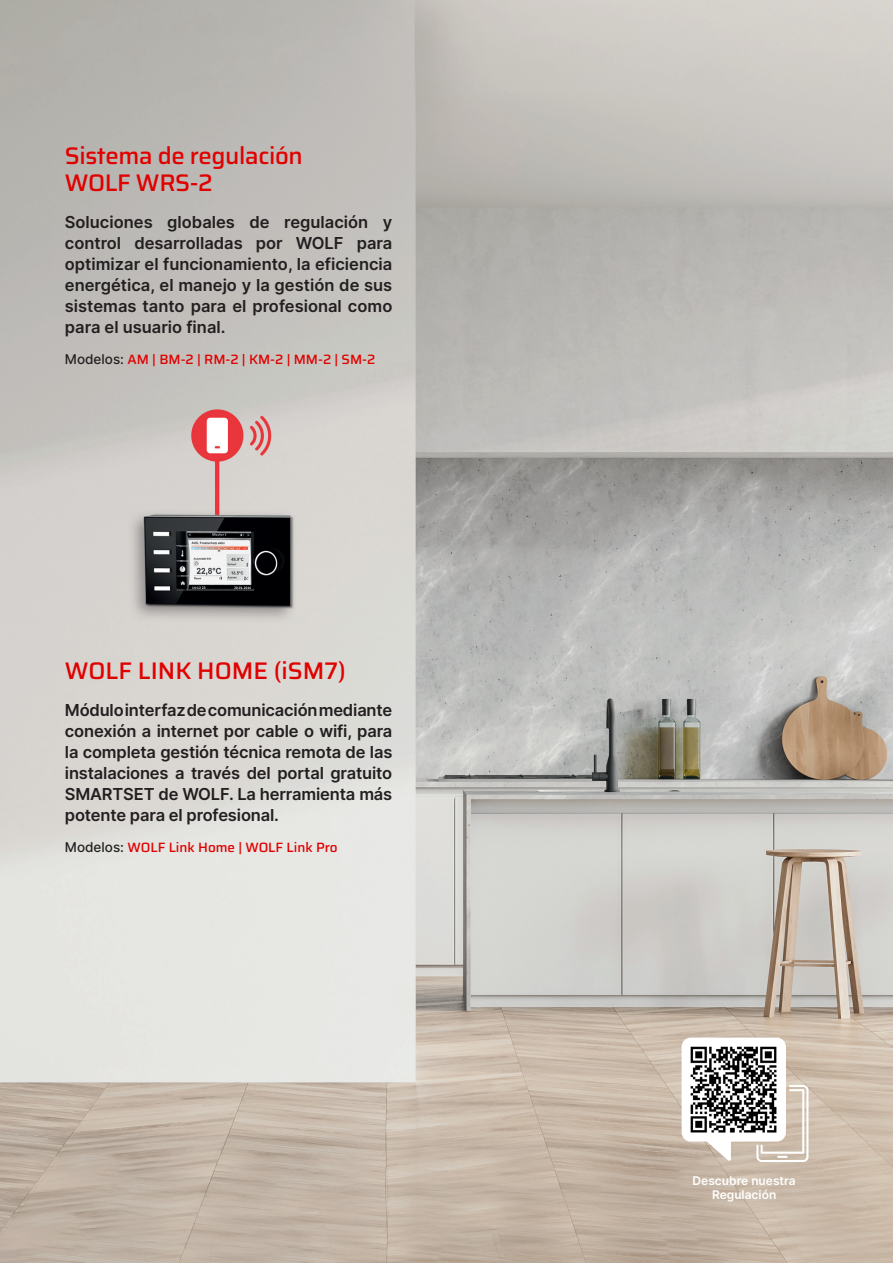
<style>
.page{position:relative;width:893px;height:1263px;background:#fff}
.page>*{position:absolute;margin:0;border:0;box-sizing:border-box;transform-origin:0 0}
.t1{font:100 24px "Saira";letter-spacing:-.015em;color:#e10000}
.t2{font:16.5px/21px "Inter";letter-spacing:-.01em;color:#231f20;text-align:justify}
.t3{font:100 13.5px "Saira";color:#e10000}
.t4{font:12px/13.5px "Inter";color:#fff;text-align:center}
.s1{font-family:"Inter";font-weight:400;color:#231f20}
</style>
<div class="page">
<img style="left:0;top:0;width:893px;height:1263px">
<svg style="left:682px;top:1037px;width:126px;height:125px"></svg>
<img style="left:687px;top:1043px;width:93px;height:93px">
<p class="t1" style="left:65px;top:137px;width:239px">Sistema de regulación</p>
<p class="t1" style="left:65px;top:164px;width:150px">WOLF WRS-2</p>
<p class="t2" style="left:65px;top:211px;width:329px">Soluciones globales de regulación y control desarrolladas por WOLF para optimizar el funcionamiento, la eficiencia energética, el manejo y la gestión de sus sistemas tanto para el profesional como para el usuario final.</p>
<p class="t3" style="left:65px;top:349px;width:312px"><span class="s1">Modelos:</span> AM | BM-2 | RM-2 | KM-2 | MM-2 | SM-2</p>
<p class="t1" style="left:65px;top:651px;width:282px">WOLF LINK HOME (iSM7)</p>
<p class="t2" style="left:65px;top:699px;width:329px">Módulo interfaz de comunicación mediante conexión a internet por cable o wifi, para la completa gestión técnica remota de las instalaciones a través del portal gratuito SMARTSET de WOLF. La herramienta más potente para el profesional.</p>
<p class="t3" style="left:65px;top:836px;width:274px"><span class="s1">Modelos:</span> WOLF Link Home | WOLF Link Pro</p>
<p class="t4" style="left:693px;top:1174px;width:105px">Descubre nuestra<br>Regulación</p>
</div>
